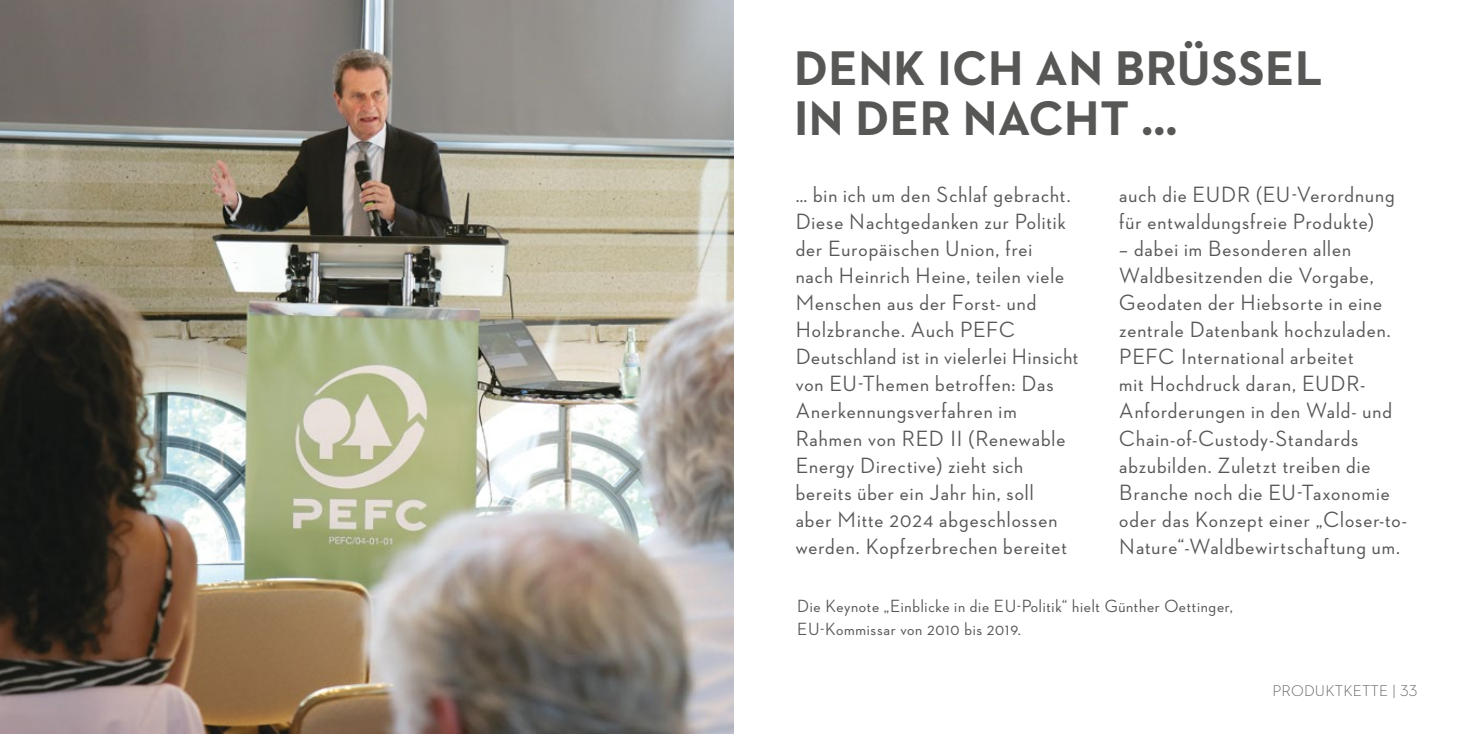
<style>
.page{position:relative;width:1467px;height:734px;background:#fff}
.page>*{position:absolute;margin:0;border:0;box-sizing:border-box;transform-origin:0 0}
.t1{font:700 49.5px/49.5px "Neutraface 2 Text";letter-spacing:.01em;color:#575756}
.t2{font:500 22.5px/27px "Neutraface 2 Display";letter-spacing:.045em;color:#575756}
.t3{font:500 18px/22.5px "Neutraface 2 Display";letter-spacing:.04em;color:#575756}
.t4{font:300 15.75px "Neutraface 2 Text";letter-spacing:.01em;color:#575756}
</style>
<div class="page">
<img style="left:0;top:0;width:733px;height:733px">
<h1 class="t1" style="left:794px;top:43px;width:530px">DENK ICH AN BRÜSSEL<br>IN DER NACHT …</h1>
<p class="t2" style="left:796px;top:181px;width:284px">… bin ich um den Schlaf gebracht.<br>Diese Nachtgedanken zur Politik der Europäischen Union, frei<br>nach Heinrich Heine, teilen viele<br>Menschen aus der Forst- und<br>Holzbranche. Auch PEFC<br>Deutschland ist in vielerlei Hinsicht von EU-Themen betroffen: Das<br>Anerkennungsverfahren im<br>Rahmen von RED II (Renewable<br>Energy Directive) zieht sich bereits über ein Jahr hin, soll<br>aber Mitte 2024 abgeschlossen werden. Kopfzerbrechen bereitet</p>
<p class="t2" style="left:1119px;top:181px;width:277px">auch die EUDR (EU-Verordnung für entwaldungsfreie Produkte)</p>
<p class="t2" style="left:1119px;top:235px;width:289px">– dabei im Besonderen allen<br>Waldbesitzenden die Vorgabe,<br>Geodaten der Hiebsorte in eine zentrale Datenbank hochzuladen.<br>PEFC International arbeitet<br>mit Hochdruck daran, EUDR-<br>Anforderungen in den Wald- und<br>Chain-of-Custody-Standards abzubilden. Zuletzt treiben die<br>Branche noch die EU-Taxonomie oder das Konzept einer „Closer-to-<br>Nature“-Waldbewirtschaftung um.</p>
<p class="t3" style="left:797px;top:595px;width:437px">Die Keynote „Einblicke in die EU-Politik“ hielt Günther Oettinger,<br>EU-Kommissar von 2010 bis 2019.</p>
<p class="t4" style="left:1272px;top:680px;width:146px">PRODUKTKETTE | 33</p>
</div>
